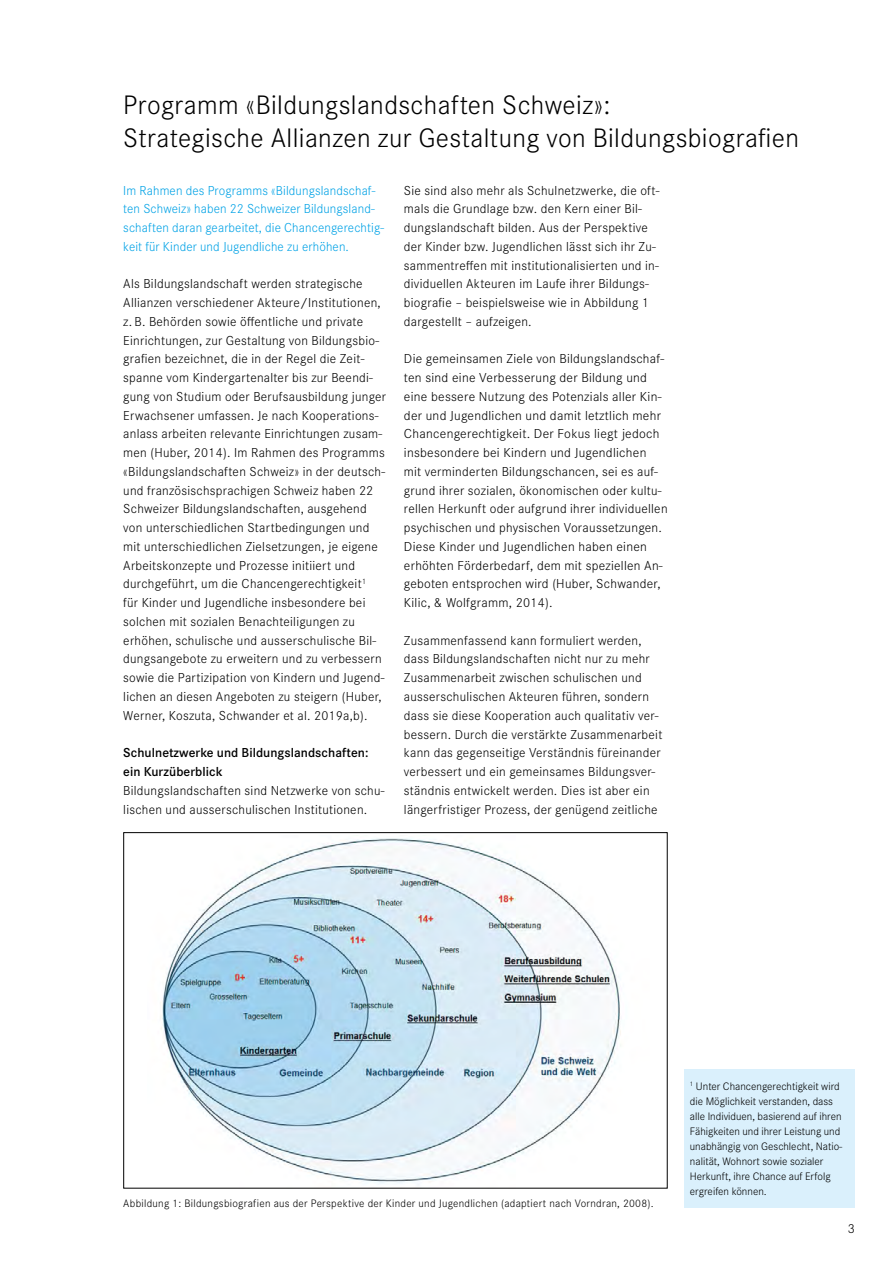
<style>
.page{position:relative;width:893px;height:1263px;background:#fff}
.page>*{position:absolute;margin:0;border:0;box-sizing:border-box;transform-origin:0 0}
.t1{font:300 27.75px/33px "Corporate S";letter-spacing:.015em;color:#000}
.t2{font:300 13.5px/18.8px "Corporate S";letter-spacing:.02em;color:#000}
.t3{font:300 13.5px/18.8px "Corporate S";letter-spacing:.01em;color:#00a2e6}
.t4{font:600 13.5px/18.8px "Corporate S";letter-spacing:.005em;color:#000}
.t5{font:300 11.25px/15px "Corporate S";color:#000}
.t6{font:300 11.25px "Corporate S";letter-spacing:.025em;color:#000}
</style>
<div class="page">
<img style="left:160px;top:838px;width:461px;height:347px">
<div style="left:685px;top:1069px;width:170px;height:138px;background:#daf0fc"></div>
<h1 class="t1" style="left:123px;top:88px;width:677px">Programm «Bildungslandschaften Schweiz»:<br>Strategische Allianzen zur Gestaltung von Bildungsbiografien</h1>
<p class="t3" style="left:123px;top:180px;width:262px">Im Rahmen des Programms «Bildungslandschaf&shy;ten Schweiz» haben 22 Schweizer Bildungsland&shy;schaften daran gearbeitet, die Chancengerechtig&shy;keit für Kinder und Jugendliche zu erhöhen.</p>
<p class="t2" style="left:123px;top:274px;width:264px">Als Bildungslandschaft werden strategische Allianzen verschiedener Akteure/Institutionen, z. B. Behörden sowie öffentliche und private Einrichtungen, zur Gestaltung von Bildungsbio&shy;grafien bezeichnet, die in der Regel die Zeit&shy;spanne vom Kindergartenalter bis zur Beendi&shy;gung von Studium oder Berufsausbildung junger Erwachsener umfassen. Je nach Kooperations&shy;anlass arbeiten relevante Einrichtungen zusam&shy;men (Huber, 2014). Im Rahmen des Programms «Bildungslandschaften Schweiz» in der deutsch&shy;und französischsprachigen Schweiz haben 22<br>Schweizer Bildungslandschaften, ausgehend von unterschiedlichen Startbedingungen und mit unterschiedlichen Zielsetzungen, je eigene Arbeitskonzepte und Prozesse initiiert und durchgeführt, um die Chancengerechtigkeit<sup>1<br></sup>für Kinder und Jugendliche insbesondere bei solchen mit sozialen Benachteiligungen zu erhöhen, schulische und ausserschulische Bil&shy;dungsangebote zu erweitern und zu verbessern sowie die Partizipation von Kindern und Jugend&shy;lichen an diesen Angeboten zu steigern (Huber, Werner, Koszuta, Schwander et al. 2019a,b).</p>
<p class="t4" style="left:123px;top:743px;width:247px">Schulnetzwerke und Bildungslandschaften: ein Kurzüberblick</p>
<p class="t2" style="left:123px;top:780px;width:263px">Bildungslandschaften sind Netzwerke von schu&shy;lischen und ausserschulischen Institutionen.</p>
<p class="t2" style="left:404px;top:180px;width:257px">Sie sind also mehr als Schulnetzwerke, die oft&shy;mals die Grundlage bzw. den Kern einer Bil&shy;dungslandschaft bilden. Aus der Perspektive der Kinder bzw. Jugendlichen lässt sich ihr Zu&shy;sammentreffen mit institutionalisierten und in&shy;dividuellen Akteuren im Laufe ihrer Bildungs&shy;biografie – beispielsweise wie in Abbildung 1 dargestellt – aufzeigen.</p>
<p class="t2" style="left:404px;top:349px;width:265px">Die gemeinsamen Ziele von Bildungslandschaf&shy;ten sind eine Verbesserung der Bildung und eine bessere Nutzung des Potenzials aller Kin&shy;der und Jugendlichen und damit letztlich mehr Chancengerechtigkeit. Der Fokus liegt jedoch insbesondere bei Kindern und Jugendlichen<br>mit verminderten Bildungschancen, sei es auf&shy;grund ihrer sozialen, ökonomischen oder kultu&shy;rellen Herkunft oder aufgrund ihrer individuellen psychischen und physischen Voraussetzungen.<br>Diese Kinder und Jugendlichen haben einen erhöhten Förderbedarf, dem mit speziellen An&shy;geboten entsprochen wird (Huber, Schwander, Kilic, &amp; Wolfgramm, 2014).</p>
<p class="t2" style="left:404px;top:630px;width:260px">Zusammenfassend kann formuliert werden, dass Bildungslandschaften nicht nur zu mehr Zusammenarbeit zwischen schulischen und ausserschulischen Akteuren führen, sondern dass sie diese Kooperation auch qualitativ ver&shy;bessern. Durch die verstärkte Zusammenarbeit kann das gegenseitige Verständnis füreinander verbessert und ein gemeinsames Bildungsver&shy;ständnis entwickelt werden. Dies ist aber ein längerfristiger Prozess, der genügend zeitliche</p>
<p class="t6" style="left:123px;top:1196px;width:532px">Abbildung 1: Bildungsbiografien aus der Perspektive der Kinder und Jugendlichen (adaptiert nach Vorndran, 2008).</p>
<p class="t5" style="left:690px;top:1078px;width:154px"><sup>1</sup> Unter Chancengerechtigkeit wird die Möglichkeit verstanden, dass alle Individuen, basierend auf ihren<br>Fähigkeiten und ihrer Leistung und unabhängig von Geschlecht, Natio&shy;nalität, Wohnort sowie sozialer<br>Herkunft, ihre Chance auf Erfolg ergreifen können.</p>
<p class="t2" style="left:848px;top:1219px;width:9px">3</p>
</div>
